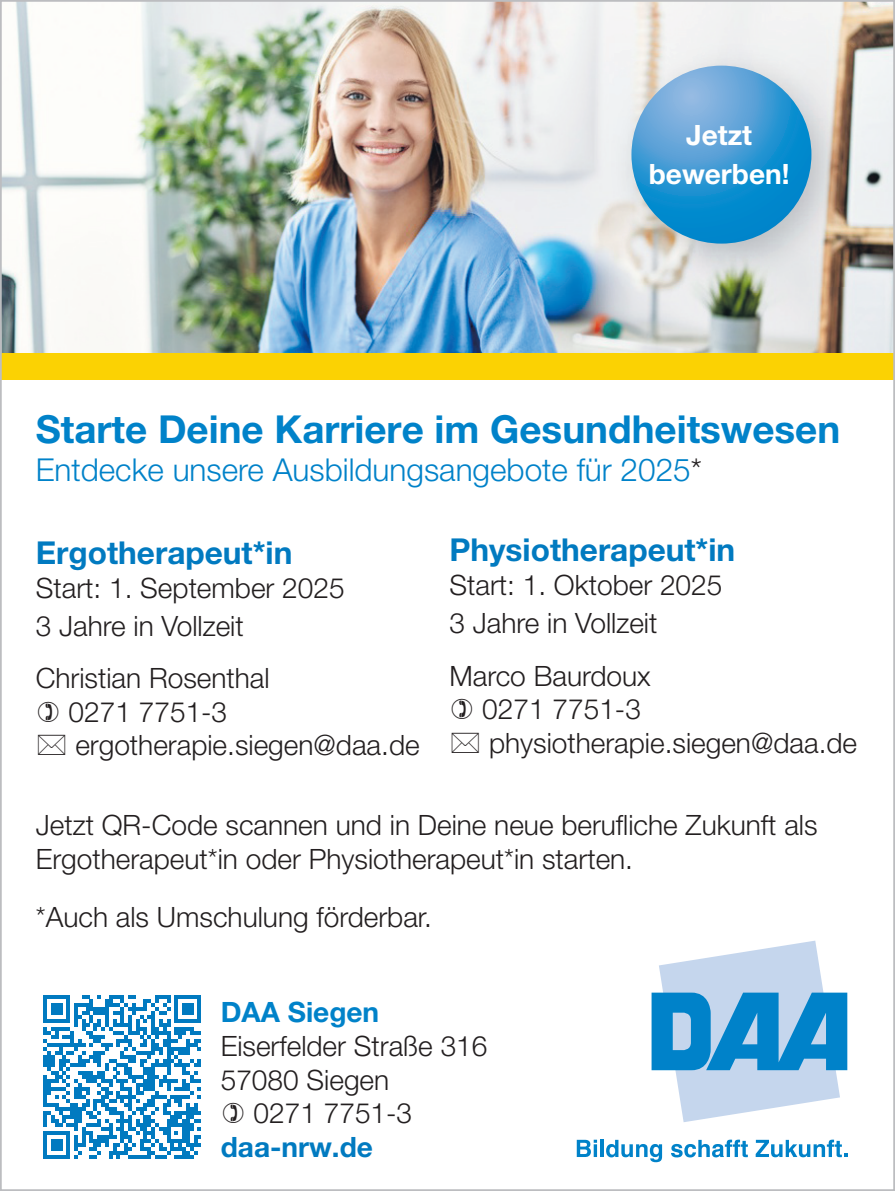
<style>
.page{position:relative;width:895px;height:1191px;background:#fff}
.page>*{position:absolute;margin:0;border:0;box-sizing:border-box;transform-origin:0 0}
.t1{font:700 38.5px "Helvetica Neue LT Pro";color:#0082c9}
.t2{font:300 31.5px "Helvetica Neue LT Pro";color:#0082c9}
.t3{font:700 31.5px "Helvetica Neue LT Pro";color:#017ac0}
.t4{font:300 28px/33.6px "Helvetica Neue LT Pro";color:#231f20}
.t5{font:700 28px/38.5px "Helvetica Neue LT Pro";color:#fff;text-align:center}
.t6{font:700 28px "Helvetica Neue LT Pro";color:#017ac0}
.t7{font:700 28px "Helvetica Neue LT Pro";color:#0082c9}
.s1{color:#231f20}
</style>
<div class="page">
<img style="left:3px;top:3px;width:889px;height:350px">
<div style="left:0;top:353px;width:895px;height:26px;background:#fbd203"></div>
<svg style="left:43px;top:995px;width:158px;height:164px"></svg>
<svg style="left:651px;top:940px;width:196px;height:182px"></svg>
<svg style="left:576px;top:1139px;width:21px;height:18px"></svg>
<svg style="left:593px;top:1144px;width:4px;height:13px"></svg>
<hr style="left:600px;top:1139px;width:3px;height:18px;background:#0082c9">
<svg style="left:606px;top:1139px;width:56px;height:23px"></svg>
<svg style="left:671px;top:1139px;width:76px;height:18px"></svg>
<svg style="left:755px;top:1139px;width:92px;height:18px"></svg>
<img style="left:609px;top:44px;width:245px;height:242px">
<svg style="left:631px;top:66px;width:180px;height:178px;background:#3999d3"></svg>
<p class="t5" style="left:648px;top:115px;width:142px">Jetzt bewerben!</p>
<p class="t1" style="left:36px;top:405px;width:806px">Starte Deine Karriere im Gesundheitswesen</p>
<p class="t2" style="left:36px;top:450px;width:667px">Entdecke unsere Ausbildungsangebote für 2025<span class="s1">*</span></p>
<p class="t3" style="left:36px;top:533px;width:258px">Ergotherapeut*in</p>
<p class="t4" style="left:36px;top:568px;width:310px;line-height:37.8px">Start: 1. September 2025<br>3 Jahre in Vollzeit</p>
<p class="t4" style="left:69px;top:661px;width:352px;text-indent:-33px">Christian Rosenthal<br>0271 7751-3 ergotherapie.siegen@daa.de</p>
<p class="t3" style="left:449px;top:531px;width:287px">Physiotherapeut*in</p>
<p class="t4" style="left:449px;top:565px;width:274px;line-height:37.8px">Start: 1. Oktober 2025<br>3 Jahre in Vollzeit</p>
<p class="t4" style="left:482px;top:658px;width:376px;text-indent:-33px">Marco Baurdoux<br>0271 7751-3 physiotherapie.siegen@daa.de</p>
<p class="t4" style="left:36px;top:808px;width:783px">Jetzt QR-Code scannen und in Deine neue berufliche Zukunft als<br>Ergotherapeut*in oder Physiotherapeut*in starten.</p>
<p class="t4" style="left:36px;top:899px;width:397px">*Auch als Umschulung förderbar.</p>
<p class="t7" style="left:221px;top:995px;width:160px">DAA Siegen</p>
<p class="t4" style="left:221px;top:1028px;width:268px">Eiserfelder Straße 316</p>
<p class="t4" style="left:221px;top:1062px;width:170px">57080 Siegen</p>
<p class="t4" style="left:253px;top:1096px;width:160px">0271 7751-3</p>
<p class="t6" style="left:221px;top:1129px;width:154px">daa-nrw.de</p>
</div>
